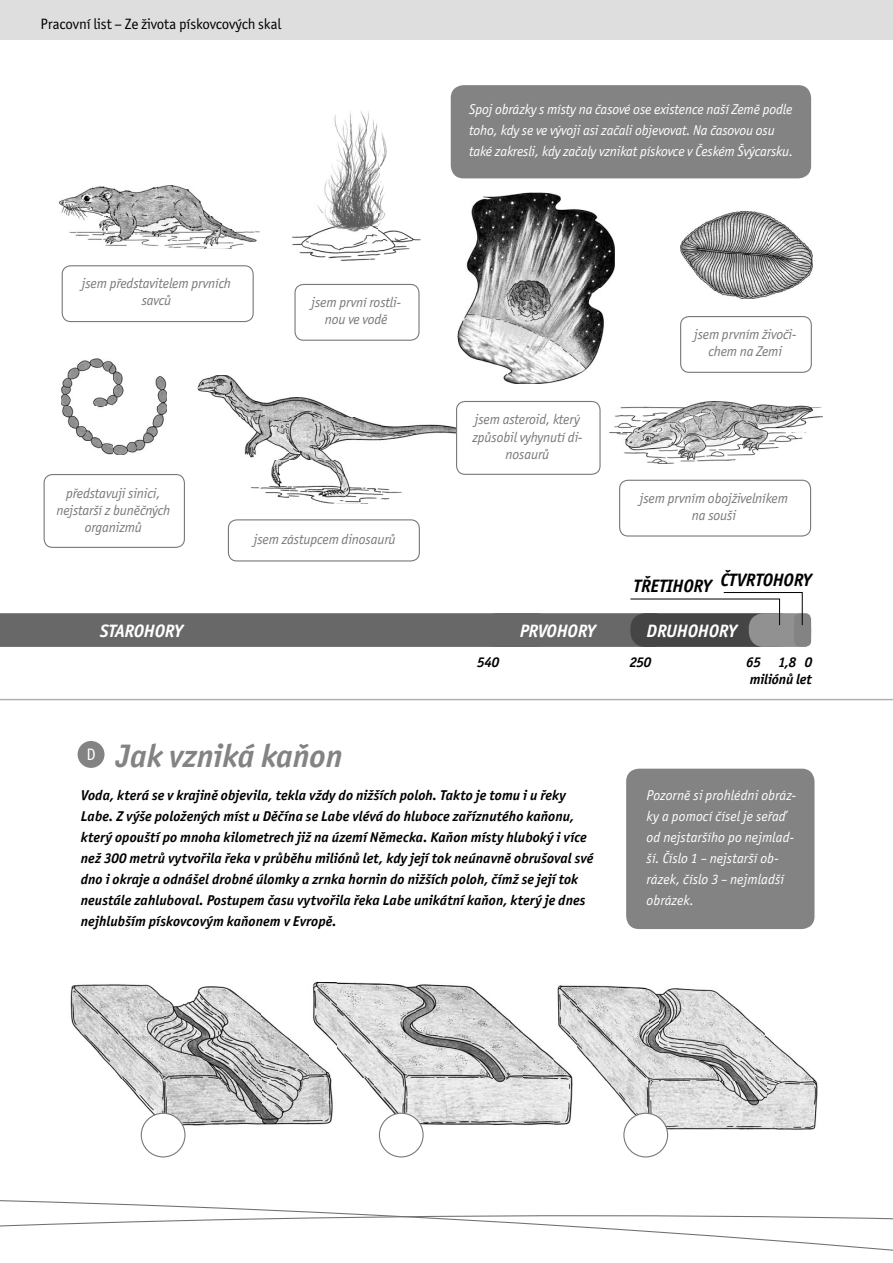
<style>
.page{position:relative;width:893px;height:1263px;background:#fff}
.page>*{position:absolute;margin:0;border:0;box-sizing:border-box;transform-origin:0 0}
.t1{font:italic 700 32.55px "ITC Officina Sans LTCE";letter-spacing:-.005em;color:#838383}
.t2{font:italic 700 18px "ITC Officina Sans LTCE";letter-spacing:-.01em;color:#fff}
.t3{font:italic 700 18px "ITC Officina Sans LTCE";letter-spacing:-.01em;color:#000}
.t4{font:16.65px "ITC Officina Sans LTCE";color:#fff}
.t5{font:15px "ITC Officina Sans LTCE";letter-spacing:-.01em;color:#000}
.t6{font:italic 700 14.25px/21px "ITC Officina Sans LTCE";letter-spacing:.005em;color:#000}
.t7{font:italic 14.25px/21px "ITC Officina Sans LTCE";letter-spacing:-.01em;color:#fff}
.t8{font:italic 14.25px/17.1px "ITC Officina Sans LTCE";letter-spacing:-.01em;color:#797979;text-align:center}
</style>
<div class="page">
<div style="left:1px;top:0;width:892px;height:39px;background:#dedede"></div>
<hr style="left:0;top:0;width:1px;height:39px;background:#dedede">
<svg style="left:0;top:1200px;width:893px;height:51px"></svg>
<div style="left:451px;top:85px;width:360px;height:93px;background:#838383;border-radius:13px"></div>
<div style="left:0;top:613px;width:493px;height:34px;background:#686868"></div>
<div style="left:482px;top:613px;width:187px;height:34px;background:#686868;border-radius:15px"></div>
<div style="left:630px;top:613px;width:164px;height:34px;background:#454545;border-radius:15px"></div>
<div style="left:749px;top:613px;width:62px;height:34px;background:#919191;border-radius:15px"></div>
<div style="left:794px;top:613px;width:17px;height:34px;background:#838383;border-radius:6px"></div>
<svg style="left:630px;top:592px;width:173px;height:34px"></svg>
<img style="left:458px;top:193px;width:157px;height:191px">
<img style="left:198px;top:375px;width:264px;height:129px">
<img style="left:458px;top:375px;width:16px;height:9px">
<img style="left:610px;top:402px;width:213px;height:61px">
<img style="left:292px;top:111px;width:129px;height:150px">
<img style="left:59px;top:185px;width:200px;height:64px">
<img style="left:680px;top:211px;width:132px;height:87px">
<img style="left:61px;top:359px;width:106px;height:96px">
<div style="left:62px;top:265px;width:192px;height:57px;border:1px solid #797979;border-radius:9px"></div>
<div style="left:44px;top:474px;width:141px;height:74px;border:1px solid #797979;border-radius:9px"></div>
<div style="left:294px;top:284px;width:126px;height:57px;border:1px solid #797979;border-radius:9px"></div>
<div style="left:228px;top:519px;width:192px;height:42px;border:1px solid #797979;border-radius:9px"></div>
<div style="left:457px;top:401px;width:143px;height:73px;background:#fff;border-radius:9px"></div>
<div style="left:456px;top:401px;width:145px;height:74px;border:1px solid #797979;border-radius:9px"></div>
<div style="left:619px;top:480px;width:192px;height:57px;border:1px solid #797979;border-radius:9px"></div>
<div style="left:680px;top:316px;width:132px;height:57px;border:1px solid #797979;border-radius:9px"></div>
<div style="left:78px;top:741px;width:27px;height:27px;background:#838383;border-radius:50%"></div>
<div style="left:626px;top:769px;width:188px;height:160px;background:#838383;border-radius:13px"></div>
<img style="left:70px;top:984px;width:240px;height:143px">
<img style="left:310px;top:981px;width:244px;height:148px">
<img style="left:577px;top:985px;width:189px;height:96px">
<img style="left:766px;top:1036px;width:52px;height:94px">
<img style="left:606px;top:1081px;width:160px;height:49px">
<img style="left:554px;top:985px;width:23px;height:140px">
<div style="left:141px;top:1113px;width:44px;height:44px;background:#fff;border-radius:50%"></div>
<div style="left:141px;top:1113px;width:45px;height:44px;border:1px solid #797979;border-radius:50%"></div>
<div style="left:379px;top:1113px;width:44px;height:44px;background:#fff;border-radius:50%"></div>
<div style="left:379px;top:1113px;width:45px;height:44px;border:1px solid #797979;border-radius:50%"></div>
<div style="left:624px;top:1113px;width:44px;height:44px;background:#fff;border-radius:50%"></div>
<div style="left:623px;top:1113px;width:45px;height:44px;border:1px solid #797979;border-radius:50%"></div>
<hr style="left:0;top:699px;width:893px;height:1px;background:#b0b0b0">
<p class="t5" style="left:41px;top:18px;width:242px">Pracovní list – Ze života pískovcových skal</p>
<p class="t8" style="left:82px;top:276px;width:151px">jsem představitelem prvních savců</p>
<p class="t8" style="left:312px;top:295px;width:91px">jsem první rostli&shy;nou ve vodě</p>
<p class="t8" style="left:56px;top:485px;width:115px">představuji sinici, nejstarší z buněčných organizmů</p>
<p class="t8" style="left:254px;top:531px;width:143px">jsem zástupcem dinosaurů</p>
<p class="t7" style="left:469px;top:100px;width:326px">Spoj obrázky s místy na časové ose existence naší Země podle toho, kdy se ve vývoji asi začali objevovat. Na časovou osu také zakresli, kdy začaly vznikat pískovce v Českém Švýcarsku.</p>
<p class="t8" style="left:472px;top:412px;width:111px">jsem asteroid, který způsobil vyhynutí di&shy;nosaurů</p>
<p class="t8" style="left:694px;top:327px;width:104px">jsem prvním živoči&shy;chem na Zemi</p>
<p class="t8" style="left:640px;top:491px;width:150px">jsem prvním obojživelníkem na souši</p>
<p class="t3" style="left:633px;top:573px;width:180px">TŘETIHORY ČTVRTOHORY</p>
<p class="t2" style="left:100px;top:624px;width:84px">STAROHORY</p>
<p class="t2" style="left:520px;top:624px;width:77px">PRVOHORY</p>
<p class="t2" style="left:647px;top:624px;width:92px">DRUHOHORY</p>
<p class="t6" style="left:477px;top:653px;width:23px">540</p>
<p class="t6" style="left:629px;top:653px;width:23px">250</p>
<p class="t6" style="left:746px;top:653px;width:67px">65 1,8 0</p>
<p class="t4" style="left:87px;top:748px;width:11px">D</p>
<h1 class="t1" style="left:116px;top:743px;width:228px">Jak vzniká kaňon</h1>
<p class="t6" style="left:81px;top:785px;width:514px">Voda, která se v krajině objevila, tekla vždy do nižších poloh. Takto je tomu i u řeky Labe. Z výše položených míst u Děčína se Labe vlévá do hluboce zaříznutého kaňonu, který opouští po mnoha kilometrech již na území Německa. Kaňon místy hluboký i více než 300 metrů vytvořila řeka v průběhu miliónů let, kdy její tok neúnavně obrušoval své dno i okraje a odnášel drobné úlomky a zrnka hornin do nižších poloh, čímž se její tok neustále zahluboval. Postupem času vytvořila řeka Labe unikátní kaňon, který je dnes nejhlubším pískovcovým kaňonem v Evropě.</p>
<p class="t6" style="left:750px;top:669px;width:63px">miliónů let</p>
<p class="t7" style="left:647px;top:786px;width:151px">Pozorně si prohlédni obráz&shy;ky a pomocí čísel je seřaď od nejstaršího po nejmlad&shy;ší. Číslo 1 – nejstarší ob&shy;rázek, číslo 3 – nejmladší obrázek.</p>
</div>
